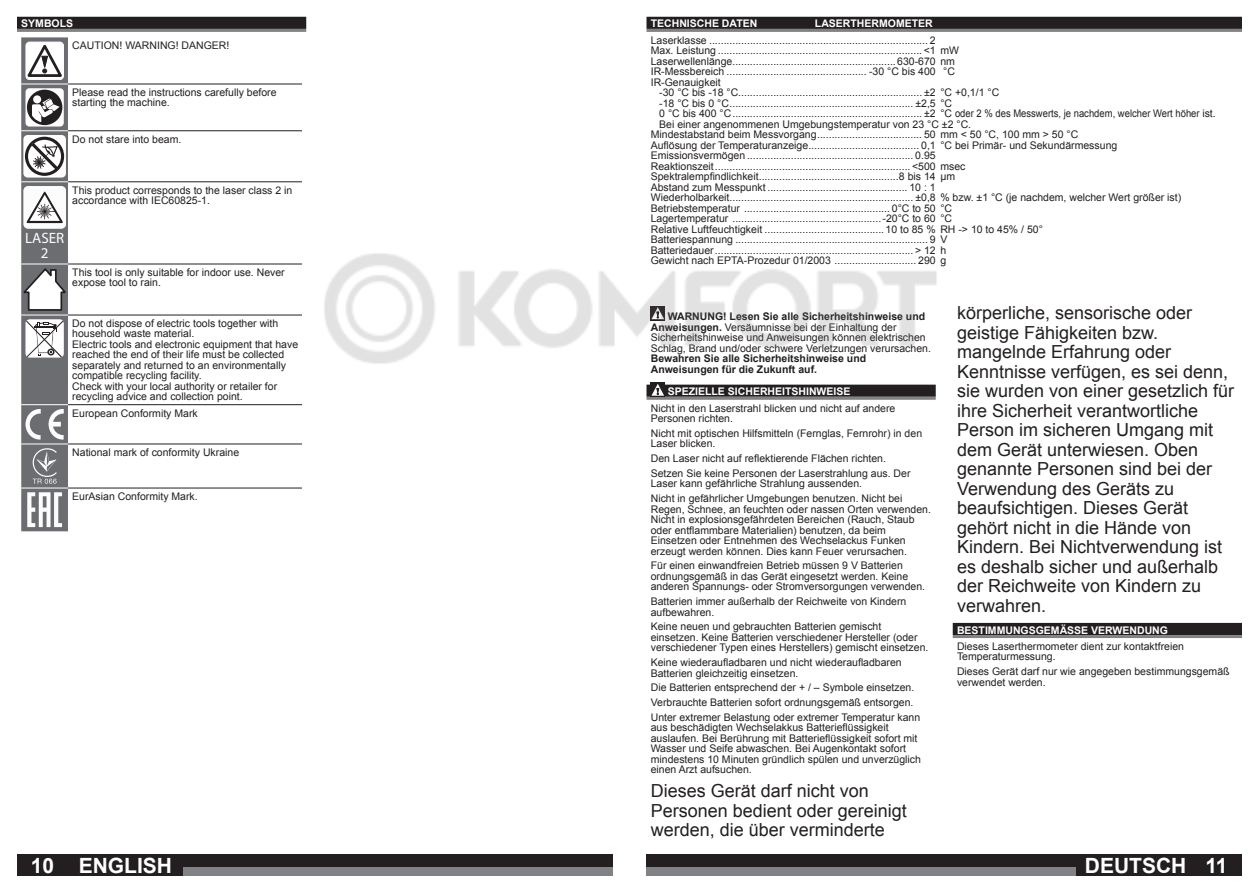
<style>
.page{position:relative;width:1259px;height:893px;background:#fff}
.page>*{position:absolute;margin:0;border:0;box-sizing:border-box;transform-origin:0 0}
.t1{font:700 21px "Arial";color:#fff}
.t2{font:18px/19.5px "Arial";color:#231f20}
.t3{font:15px/15px "Myriad Pro";color:#fcfcfc;text-align:center}
.t4{font:10.5px/10.5px "Arial";color:#231f20}
.t5{font:700 10.5px "Arial";color:#fff}
.t6{font:700 10.5px/10.5px "Arial";color:#231f20}
.s1{font-weight:700}
</style>
<div class="page">
<div style="left:17px;top:855px;width:595px;height:21px;background:#231f20"></div>
<div style="left:68px;top:867px;width:544px;height:9px;background:#808285"></div>
<div style="left:646px;top:855px;width:596px;height:21px;background:#231f20"></div>
<div style="left:646px;top:867px;width:545px;height:9px;background:#808285"></div>
<div style="left:1076px;top:855px;width:119px;height:21px;background:#231f20"></div>
<div style="left:646px;top:385px;width:289px;height:12px;background:#231f20"></div>
<hr style="left:646px;top:397px;width:289px;height:3px;background:#808285">
<div style="left:651px;top:383px;width:14px;height:14px;background:#231f20"></div>
<svg style="left:651px;top:384px;width:13px;height:12px"></svg>
<div style="left:952px;top:623px;width:290px;height:12px;background:#231f20"></div>
<hr style="left:952px;top:635px;width:290px;height:3px;background:#808285">
<div style="left:646px;top:17px;width:596px;height:12px;background:#231f20"></div>
<hr style="left:646px;top:29px;width:596px;height:3px;background:#808285">
<div style="left:17px;top:17px;width:289px;height:12px;background:#231f20"></div>
<hr style="left:17px;top:29px;width:289px;height:3px;background:#808285">
<svg style="left:68px;top:83px;width:234px;height:405px"></svg>
<hr style="left:68px;top:84px;width:234px;height:1px;background:#231f20">
<hr style="left:68px;top:130px;width:234px;height:1px;background:#231f20">
<hr style="left:68px;top:181px;width:234px;height:1px;background:#231f20">
<hr style="left:68px;top:264px;width:234px;height:1px;background:#231f20">
<hr style="left:68px;top:315px;width:234px;height:1px;background:#231f20">
<hr style="left:68px;top:404px;width:234px;height:1px;background:#231f20">
<hr style="left:68px;top:444px;width:234px;height:1px;background:#231f20">
<hr style="left:68px;top:488px;width:234px;height:1px;background:#231f20">
<svg style="left:21px;top:37px;width:47px;height:494px"></svg>
<div style="left:68px;top:855px;width:115px;height:21px;background:#231f20"></div>
<img style="left:324px;top:253px;width:613px;height:111px">
<p class="t5" style="left:21px;top:18px;width:53px">SYMBOLS</p>
<p class="t4" style="left:72px;top:40px;width:159px">CAUTION! WARNING! DANGER!</p>
<p class="t4" style="left:72px;top:87px;width:206px">Please read the instructions carefully before starting the machine.</p>
<p class="t4" style="left:72px;top:134px;width:111px">Do not stare into beam.</p>
<p class="t4" style="left:72px;top:185px;width:222px">This product corresponds to the laser class 2 in accordance with IEC60825-1.</p>
<h3 class="t3" style="left:25px;top:230px;width:41px">LASER<br>2</h3>
<p class="t4" style="left:72px;top:267px;width:214px">This tool is only suitable for indoor use. Never expose tool to rain.</p>
<p class="t4" style="left:72px;top:318px;width:227px">Do not dispose of electric tools together with household waste material.<br>Electric tools and electronic equipment that have reached the end of their life must be collected separately and returned to an environmentally compatible recycling facility.<br>Check with your local authority or retailer for recycling advice and collection point.</p>
<p class="t4" style="left:72px;top:408px;width:127px">European Conformity Mark</p>
<p class="t4" style="left:72px;top:447px;width:168px">National mark of conformity Ukraine</p>
<p class="t4" style="left:72px;top:491px;width:127px">EurAsian Conformity Mark.</p>
<p class="t5" style="left:651px;top:18px;width:108px">TECHNISCHE DATEN</p>
<p class="t5" style="left:815px;top:18px;width:119px">LASERTHERMOMETER</p>
<p class="t4" style="left:651px;top:35px;width:310px">Laserklasse ........................................................................... 2<br>Max. Leistung ...................................................................... &lt;1 mW Laserwellenlänge........................................................630-670 nm IR-Messbereich ................................................ -30 °C bis 400 °C IR-Genauigkeit</p>
<p class="t4" style="left:659px;top:87px;width:341px">-30 °C bis -18 °C ............................................................... ±2 °C +0,1/1 °C</p>
<p class="t4" style="left:659px;top:98px;width:294px">-18 °C bis 0 °C ............................................................... ±2,5 °C</p>
<p class="t4" style="left:659px;top:108px;width:558px">0 °C bis 400 °C ................................................................. ±2 °C oder 2 % des Messwerts, je nachdem, welcher Wert höher ist.</p>
<p class="t4" style="left:659px;top:119px;width:313px">Bei einer angenommenen Umgebungstemperatur von 23 °C ±2 °C.</p>
<p class="t4" style="left:651px;top:129px;width:429px">Mindestabstand beim Messvorgang .................................... 50 mm &lt; 50 °C, 100 mm &gt; 50 °C</p>
<p class="t4" style="left:651px;top:140px;width:468px">Auflösung der Temperaturanzeige ...................................... 0,1 °C bei Primär- und Sekundärmessung</p>
<p class="t4" style="left:651px;top:150px;width:286px">Emissionsvermögen ......................................................... 0.95</p>
<p class="t4" style="left:651px;top:161px;width:316px">Reaktionszeit ................................................................... &lt;500 msec</p>
<p class="t4" style="left:651px;top:171px;width:306px">Spektralempfindlichkeit................................................8 bis 14 μm</p>
<p class="t4" style="left:651px;top:182px;width:286px">Abstand zum Messpunkt ................................................ 10 : 1</p>
<p class="t4" style="left:651px;top:192px;width:532px">Wiederholbarkeit............................................................... ±0,8 % bzw. ±1 °C (je nachdem, welcher Wert größer ist)</p>
<p class="t4" style="left:651px;top:203px;width:303px">Betriebstemperatur .................................................. 0°C to 50 °C</p>
<p class="t4" style="left:651px;top:213px;width:303px">Lagertemperatur ...................................................-20°C to 60 °C</p>
<p class="t4" style="left:651px;top:224px;width:394px">Relative Luftfeuchtigkeit .........................................10 to 85 % RH -&gt; 10 to 45% / 50°</p>
<p class="t4" style="left:651px;top:234px;width:298px">Batteriespannung .................................................................. 9 V</p>
<p class="t4" style="left:651px;top:245px;width:297px">Batteriedauer .................................................................... &gt; 12 h</p>
<p class="t4" style="left:651px;top:255px;width:297px">Gewicht nach EPTA-Prozedur 01/2003 ............................ 290 g</p>
<p class="t4" style="left:651px;top:311px;width:282px;text-indent:17px"><span class="s1">WARNUNG! Lesen Sie alle Sicherheitshinweise und Anweisungen.</span> Versäumnisse bei der Einhaltung der Sicherheitshinweise und Anweisungen können elektrischen Schlag, Brand und/oder schwere Verletzungen verursachen.</p>
<p class="t6" style="left:651px;top:353px;width:217px">Bewahren Sie alle Sicherheitshinweise und<br>Anweisungen für die Zukunft auf.</p>
<p class="t5" style="left:668px;top:386px;width:184px">SPEZIELLE SICHERHEITSHINWEISE</p>
<p class="t4" style="left:651px;top:403px;width:246px">Nicht in den Laserstrahl blicken und nicht auf andere<br>Personen richten.</p>
<p class="t4" style="left:651px;top:428px;width:273px">Nicht mit optischen Hilfsmitteln (Fernglas, Fernrohr) in den<br>Laser blicken.</p>
<p class="t4" style="left:651px;top:451px;width:261px;line-height:14.7px">Den Laser nicht auf reflektierende Flächen richten.<br>Setzen Sie keine Personen der Laserstrahlung aus. Der</p>
<p class="t4" style="left:651px;top:476px;width:253px;line-height:14.7px">Laser kann gefährliche Strahlung aussenden.<br>Nicht in gefährlicher Umgebungen benutzen. Nicht bei</p>
<p class="t4" style="left:651px;top:504px;width:282px">Regen, Schnee, an feuchten oder nassen Orten verwenden.<br>Nicht in explosionsgefährdeten Bereichen (Rauch, Staub oder entflammbare Materialien) benutzen, da beim Einsetzen oder Entnehmen des Wechselackus Funken erzeugt werden können. Dies kann Feuer verursachen.</p>
<p class="t4" style="left:651px;top:560px;width:276px">Für einen einwandfreien Betrieb müssen 9 V Batterien ordnungsgemäß in das Gerät eingesetzt werden. Keine anderen Spannungs- oder Stromversorgungen verwenden.</p>
<p class="t4" style="left:651px;top:596px;width:257px">Batterien immer außerhalb der Reichweite von Kindern aufbewahren.</p>
<p class="t4" style="left:651px;top:621px;width:279px">Keine neuen und gebrauchten Batterien gemischt einsetzen. Keine Batterien verschiedener Hersteller (oder verschiedener Typen eines Herstellers) gemischt einsetzen.</p>
<p class="t4" style="left:651px;top:657px;width:252px">Keine wiederaufladbaren und nicht wiederaufladbaren<br>Batterien gleichzeitig einsetzen.</p>
<p class="t4" style="left:651px;top:680px;width:271px;line-height:14.7px">Die Batterien entsprechend der + / – Symbole einsetzen.<br>Verbrauchte Batterien sofort ordnungsgemäß entsorgen.<br>Unter extremer Belastung oder extremer Temperatur kann</p>
<p class="t4" style="left:651px;top:722px;width:272px">aus beschädigten Wechselakkus Batterieflüssigkeit auslaufen. Bei Berührung mit Batterieflüssigkeit sofort mit Wasser und Seife abwaschen. Bei Augenkontakt sofort mindestens 10 Minuten gründlich spülen und unverzüglich einen Arzt aufsuchen.</p>
<h2 class="t2" style="left:651px;top:781px;width:258px">Dieses Gerät darf nicht von<br>Personen bedient oder gereinigt werden, die über verminderte</h2>
<p class="t2" style="left:957px;top:303px;width:279px">körperliche, sensorische oder geistige Fähigkeiten bzw. mangelnde Erfahrung oder<br>Kenntnisse verfügen, es sei denn, sie wurden von einer gesetzlich für ihre Sicherheit verantwortliche<br>Person im sicheren Umgang mit dem Gerät unterwiesen. Oben genannte Personen sind bei der<br>Verwendung des Geräts zu beaufsichtigen. Dieses Gerät gehört nicht in die Hände von<br>Kindern. Bei Nichtverwendung ist es deshalb sicher und außerhalb der Reichweite von Kindern zu verwahren.</p>
<p class="t5" style="left:957px;top:624px;width:212px">BESTIMMUNGSGEMÄSSE VERWENDUNG</p>
<p class="t4" style="left:957px;top:641px;width:228px">Dieses Laserthermometer dient zur kontaktfreien<br>Temperaturmessung.</p>
<p class="t4" style="left:957px;top:666px;width:274px">Dieses Gerät darf nur wie angegeben bestimmungsgemäß verwendet werden.</p>
<h1 class="t1" style="left:79px;top:854px;width:95px">ENGLISH</h1>
<h1 class="t1" style="left:31px;top:854px;width:25px">10</h1>
<h1 class="t1" style="left:1085px;top:854px;width:144px">DEUTSCH 11</h1>
</div>
